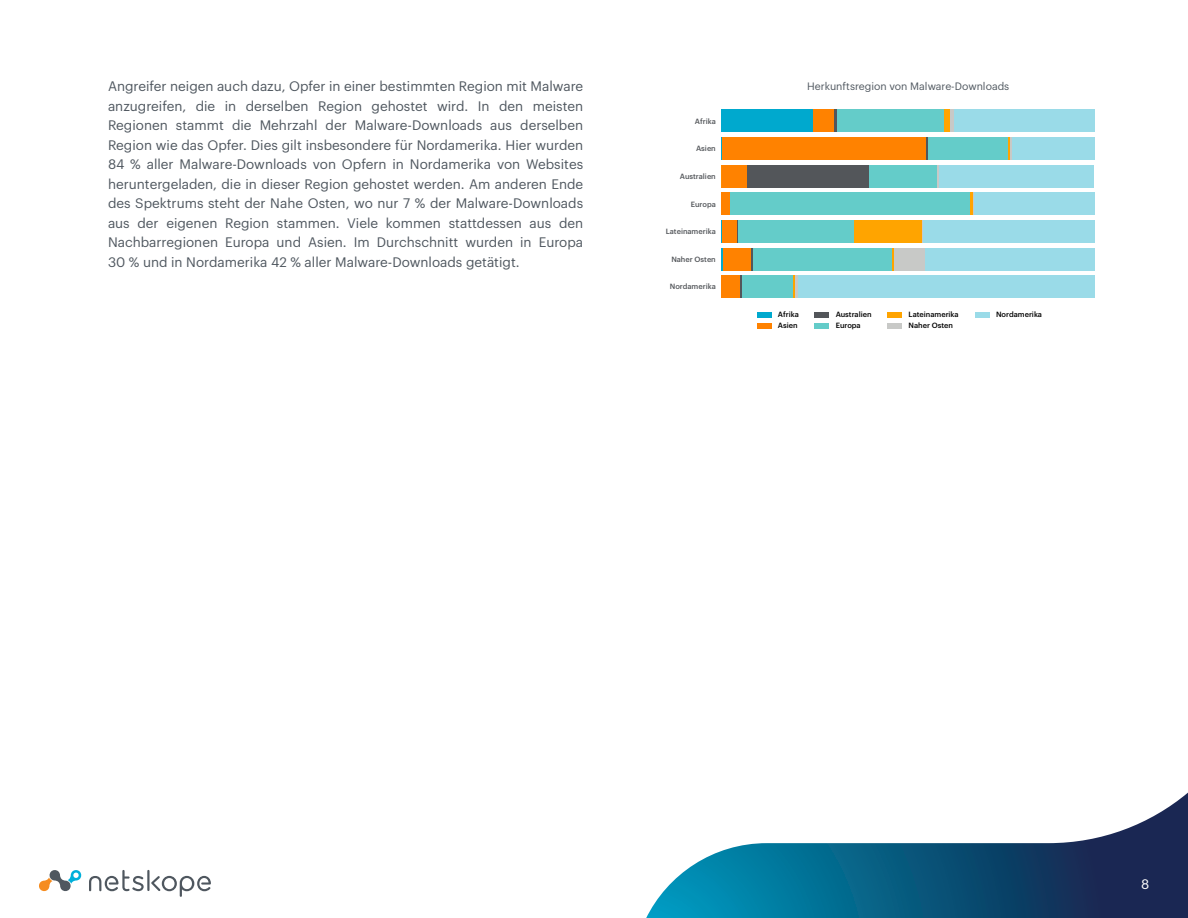
<style>
.page{position:relative;width:1188px;height:918px;background:#fff}
.page>*{position:absolute;margin:0;border:0;box-sizing:border-box;transform-origin:0 0}
.Main_copy{font:13.5px/19.5px "Graphik";color:#4f575f;text-align:justify}
.t1{font:13.5px "Graphik";color:#fff}
.Diagram_Titles{font:10.5px "Graphik";color:#4f575f}
.t2{font:500 7.5px "Graphik";color:#53565a}
.t3{font:500 7.5px/10.2px "Graphik";color:#000}
</style>
<div class="page">
<svg style="left:646px;top:793px;width:542px;height:125px"></svg>
<svg style="left:39px;top:870px;width:43px;height:22px"></svg>
<hr style="left:147px;top:870px;width:3px;height:21px;background:#4f575f">
<svg style="left:89px;top:870px;width:55px;height:21px"></svg>
<svg style="left:151px;top:876px;width:60px;height:21px"></svg>
<svg style="left:721px;top:276px;width:1px;height:22px"></svg>
<hr style="left:721px;top:248px;width:2px;height:22px;background:#00a9ce">
<hr style="left:721px;top:220px;width:2px;height:23px;background:#00a9ce">
<svg style="left:721px;top:193px;width:1px;height:22px"></svg>
<svg style="left:721px;top:137px;width:1px;height:23px"></svg>
<div style="left:721px;top:110px;width:92px;height:22px;background:#00a9ce"></div>
<div style="left:722px;top:276px;width:18px;height:22px;background:#ff8200"></div>
<div style="left:723px;top:248px;width:28px;height:22px;background:#ff8200"></div>
<div style="left:723px;top:220px;width:14px;height:23px;background:#ff8200"></div>
<div style="left:722px;top:193px;width:8px;height:22px;background:#ff8200"></div>
<div style="left:721px;top:165px;width:26px;height:22px;background:#ff8200"></div>
<div style="left:722px;top:137px;width:204px;height:23px;background:#ff8200"></div>
<div style="left:813px;top:110px;width:21px;height:22px;background:#ff8200"></div>
<hr style="left:740px;top:276px;width:2px;height:22px;background:#53565a">
<hr style="left:751px;top:248px;width:2px;height:22px;background:#53565a">
<svg style="left:737px;top:220px;width:1px;height:23px"></svg>
<svg style="left:730px;top:193px;width:1px;height:22px"></svg>
<div style="left:747px;top:165px;width:123px;height:22px;background:#53565a"></div>
<hr style="left:926px;top:137px;width:2px;height:23px;background:#53565a">
<hr style="left:834px;top:110px;width:3px;height:22px;background:#53565a">
<div style="left:742px;top:276px;width:51px;height:22px;background:#64ccc9"></div>
<div style="left:753px;top:248px;width:140px;height:22px;background:#64ccc9"></div>
<div style="left:738px;top:220px;width:116px;height:23px;background:#64ccc9"></div>
<div style="left:731px;top:193px;width:239px;height:22px;background:#64ccc9"></div>
<div style="left:870px;top:165px;width:67px;height:22px;background:#64ccc9"></div>
<div style="left:928px;top:137px;width:80px;height:23px;background:#64ccc9"></div>
<div style="left:837px;top:110px;width:107px;height:22px;background:#64ccc9"></div>
<hr style="left:793px;top:276px;width:2px;height:22px;background:#ffa400">
<hr style="left:893px;top:248px;width:2px;height:22px;background:#ffa400">
<div style="left:854px;top:220px;width:68px;height:23px;background:#ffa400"></div>
<hr style="left:970px;top:193px;width:3px;height:22px;background:#ffa400">
<hr style="left:1008px;top:137px;width:3px;height:23px;background:#ffa400">
<div style="left:944px;top:110px;width:7px;height:22px;background:#ffa400"></div>
<hr style="left:795px;top:276px;width:3px;height:22px;background:#c8c9c7">
<div style="left:895px;top:248px;width:30px;height:22px;background:#c8c9c7"></div>
<svg style="left:922px;top:220px;width:1px;height:23px"></svg>
<svg style="left:973px;top:193px;width:1px;height:22px"></svg>
<hr style="left:937px;top:165px;width:2px;height:22px;background:#c8c9c7">
<svg style="left:1011px;top:137px;width:1px;height:23px"></svg>
<hr style="left:951px;top:110px;width:3px;height:22px;background:#c8c9c7">
<div style="left:798px;top:276px;width:296px;height:22px;background:#9adbe8"></div>
<div style="left:925px;top:248px;width:169px;height:22px;background:#9adbe8"></div>
<div style="left:923px;top:220px;width:171px;height:23px;background:#9adbe8"></div>
<div style="left:974px;top:193px;width:120px;height:22px;background:#9adbe8"></div>
<div style="left:939px;top:165px;width:155px;height:22px;background:#9adbe8"></div>
<div style="left:1012px;top:137px;width:82px;height:23px;background:#9adbe8"></div>
<div style="left:954px;top:110px;width:140px;height:22px;background:#9adbe8"></div>
<div style="left:758px;top:312px;width:14px;height:5px;background:#00a9ce"></div>
<div style="left:758px;top:323px;width:14px;height:5px;background:#ff8200"></div>
<div style="left:814px;top:312px;width:15px;height:5px;background:#53565a"></div>
<div style="left:814px;top:323px;width:15px;height:5px;background:#64ccc9"></div>
<div style="left:887px;top:312px;width:15px;height:5px;background:#ffa400"></div>
<div style="left:887px;top:323px;width:15px;height:5px;background:#c8c9c7"></div>
<div style="left:975px;top:312px;width:14px;height:5px;background:#9adbe8"></div>
<p class="Main_copy" style="left:108px;top:76px;width:477px">Angreifer neigen auch dazu, Opfer in einer bestimmten Region mit Malware anzugreifen, die in derselben Region gehostet wird. In den meisten Regionen stammt die Mehrzahl der Malware-Downloads aus derselben Region wie das Opfer. Dies gilt insbesondere für Nordamerika. Hier wurden 84 % aller Malware-Downloads von Opfern in Nordamerika von Websites heruntergeladen, die in dieser Region gehostet werden. Am anderen Ende des Spektrums steht der Nahe Osten, wo nur 7 % der Malware-Downloads aus der eigenen Region stammen. Viele kommen stattdessen aus den Nachbarregionen Europa und Asien. Im Durchschnitt wurden in Europa 30 % und in Nordamerika 42 % aller Malware-Downloads getätigt.</p>
<p class="Diagram_Titles" style="left:807px;top:78px;width:204px">Herkunftsregion von Malware-Downloads</p>
<p class="t2" style="left:695px;top:115px;width:22px">Afrika</p>
<p class="t2" style="left:696px;top:143px;width:21px">Asien</p>
<p class="t2" style="left:680px;top:170px;width:37px">Australien</p>
<p class="t2" style="left:691px;top:198px;width:27px">Europa</p>
<p class="t2" style="left:666px;top:226px;width:52px">Lateinamerika</p>
<p class="t2" style="left:671px;top:253px;width:46px">Naher Osten</p>
<p class="t2" style="left:670px;top:281px;width:47px">Nordamerika</p>
<p class="t3" style="left:778px;top:309px;width:22px">Afrika<br>Asien</p>
<p class="t3" style="left:836px;top:309px;width:37px">Australien<br>Europa</p>
<p class="t3" style="left:909px;top:309px;width:52px">Lateinamerika<br>Naher Osten</p>
<p class="t3" style="left:996px;top:309px;width:47px">Nordamerika</p>
<p class="t1" style="left:1141px;top:874px;width:10px">8</p>
</div>
